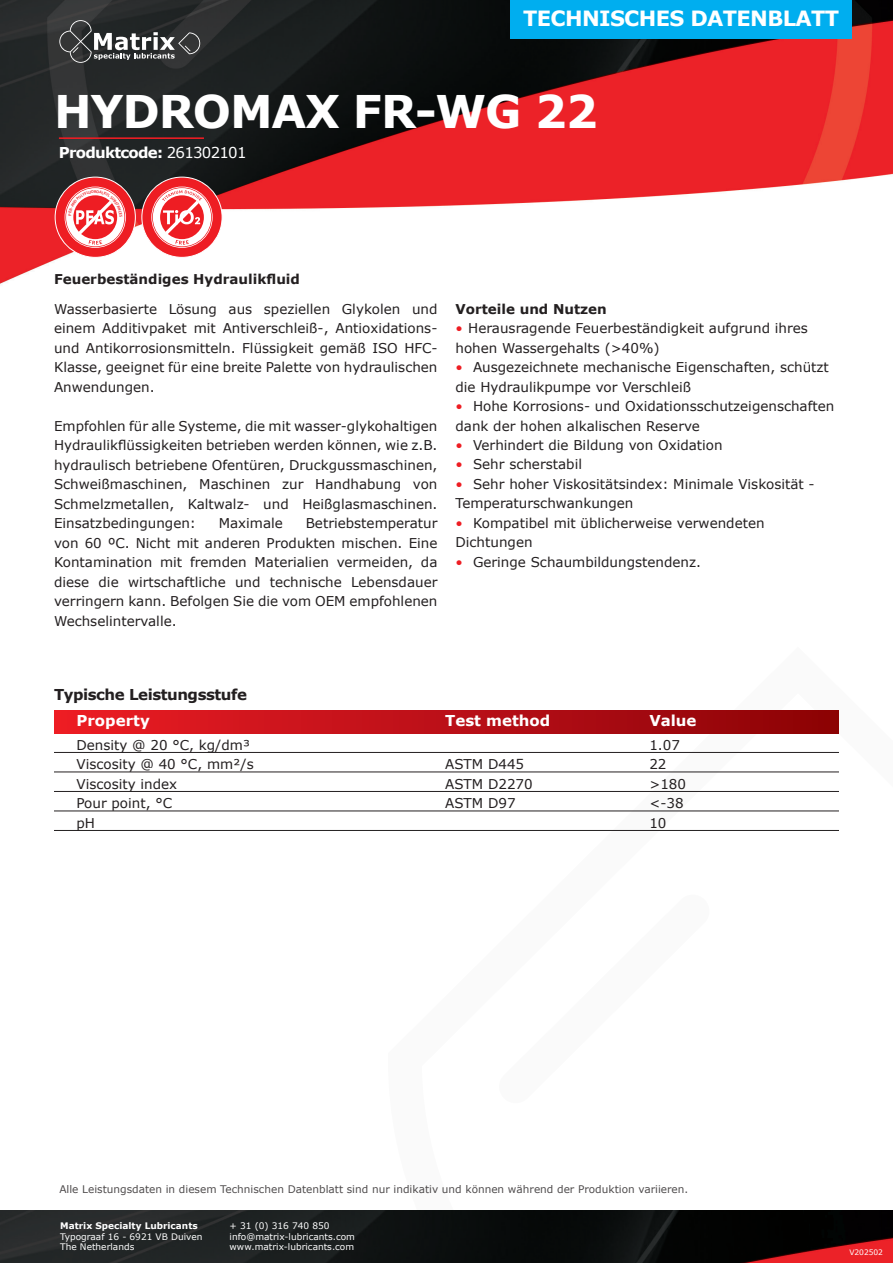
<style>
.page{position:relative;width:893px;height:1263px;background:#fff}
.page>*{position:absolute;margin:0;border:0;box-sizing:border-box;transform-origin:0 0}
.t1{font:700 45px "Verdana";letter-spacing:-.025em;color:#fff}
.t2{font:700 21px "Verdana";letter-spacing:-.03em;color:#fff}
.t3{font:700 15px "Verdana";color:#fff}
.t4{font:700 15px "Verdana";letter-spacing:-.03em;color:#231f20}
.t5{font:700 15px "Verdana";letter-spacing:-.05em;color:#fff}
.t6{font:13.5px/19.5px "Verdana";color:#231f20}
.t7{font:700 13.5px "Verdana";color:#231f20}
.t8{font:10.5px "Verdana";color:#231f20}
.t9{font:9px/10.5px "Verdana";color:#fff}
.t10{font:700 9px "Verdana";color:#fff}
.t11{font:7.5px "Verdana";color:#fff}
.s1{font-weight:400}
.s2{color:#ee1d23}
</style>
<div class="page">
<img style="left:0;top:0;width:893px;height:284px">
<svg style="left:388px;top:733px;width:505px;height:478px"></svg>
<div style="left:510px;top:0;width:342px;height:38px;background:#00aeef"></div>
<svg style="left:59px;top:20px;width:141px;height:43px;background:#4f5152"></svg>
<img style="left:0;top:1211px;width:893px;height:52px">
<div style="left:54px;top:710px;width:785px;height:23px;background:linear-gradient(to right,#ec1d26,#8a0207)"></div>
<hr style="left:54px;top:752px;width:785px;height:1px;background:#231f20">
<hr style="left:54px;top:772px;width:785px;height:1px;background:#231f20">
<hr style="left:54px;top:791px;width:785px;height:1px;background:#231f20">
<hr style="left:54px;top:811px;width:785px;height:1px;background:#231f20">
<hr style="left:54px;top:830px;width:785px;height:1px;background:#231f20">
<hr style="left:59px;top:137px;width:145px;height:2px;background:#ee1d23">
<svg style="left:55px;top:177px;width:168px;height:81px"></svg>
<h2 class="t2" style="left:523px;top:5px;width:318px">TECHNISCHES DATENBLATT</h2>
<h1 class="t1" style="left:54px;top:83px;width:545px">HYDROMAX FR-WG 22</h1>
<p class="t5" style="left:59px;top:143px;width:189px">Produktcode: <span class="s1">261302101</span></p>
<p class="t7" style="left:54px;top:270px;width:247px">Feuerbeständiges Hydraulikfluid</p>
<p class="t6" style="left:54px;top:299px;width:385px;text-align:justify">Wasserbasierte Lösung aus speziellen Glykolen und einem Additivpaket mit Antiverschleiß-, Antioxidations&shy;und Antikorrosionsmitteln. Flüssigkeit gemäß ISO HFC-Klasse, geeignet für eine breite Palette von hydraulischen Anwendungen.</p>
<p class="t6" style="left:54px;top:416px;width:385px;text-align:justify">Empfohlen für alle Systeme, die mit wasser-glykohaltigen Hydraulikflüssigkeiten betrieben werden können, wie z.B. hydraulisch betriebene Ofentüren, Druckgussmaschinen, Schweißmaschinen, Maschinen zur Handhabung von Schmelzmetallen, Kaltwalz- und Heißglasmaschinen.<br>Einsatzbedingungen:</p>
<p class="t6" style="left:54px;top:514px;width:385px;text-align:justify;text-indent:252px">Betriebstemperatur von 60 ºC. Nicht mit anderen Produkten mischen. Eine Kontamination mit fremden Materialien vermeiden, da diese die wirtschaftliche und technische Lebensdauer verringern kann. Befolgen Sie die vom OEM empfohlenen Wechselintervalle.</p>
<p class="t6" style="left:219px;top:514px;width:66px">Maximale</p>
<p class="t7" style="left:455px;top:300px;width:153px">Vorteile und Nutzen</p>
<p class="t6" style="left:455px;top:319px;width:354px"><span class="s2">•</span> Herausragende Feuerbeständigkeit aufgrund ihres hohen Wassergehalts (&gt;40%)</p>
<p class="t6" style="left:455px;top:358px;width:375px"><span class="s2">•</span> Ausgezeichnete mechanische Eigenschaften, schützt die Hydraulikpumpe vor Verschleiß</p>
<p class="t6" style="left:455px;top:397px;width:380px"><span class="s2">•</span> Hohe Korrosions- und Oxidationsschutzeigenschaften dank der hohen alkalischen Reserve</p>
<p class="t6" style="left:455px;top:435px;width:269px"><span class="s2">•</span> Verhindert die Bildung von Oxidation</p>
<p class="t6" style="left:455px;top:455px;width:128px"><span class="s2">•</span> Sehr scherstabil</p>
<p class="t6" style="left:455px;top:474px;width:361px"><span class="s2">•</span> Sehr hoher Viskositätsindex: Minimale Viskosität -<br>Temperaturschwankungen</p>
<p class="t6" style="left:455px;top:513px;width:311px"><span class="s2">•</span> Kompatibel mit üblicherweise verwendeten<br>Dichtungen</p>
<p class="t6" style="left:455px;top:552px;width:247px"><span class="s2">•</span> Geringe Schaumbildungstendenz.</p>
<p class="t4" style="left:54px;top:685px;width:195px">Typische Leistungsstufe</p>
<p class="t3" style="left:76px;top:711px;width:75px">Property</p>
<p class="t3" style="left:445px;top:711px;width:107px">Test method</p>
<p class="t3" style="left:649px;top:711px;width:49px">Value</p>
<p class="t6" style="left:76px;top:735px;width:175px">Density @ 20 °C, kg/dm³</p>
<p class="t6" style="left:649px;top:735px;width:32px">1.07</p>
<p class="t6" style="left:76px;top:755px;width:179px">Viscosity @ 40 °C, mm²/s</p>
<p class="t6" style="left:445px;top:755px;width:81px">ASTM D445</p>
<p class="t6" style="left:649px;top:755px;width:19px">22</p>
<p class="t6" style="left:76px;top:774px;width:102px">Viscosity index</p>
<p class="t6" style="left:445px;top:774px;width:89px">ASTM D2270</p>
<p class="t6" style="left:649px;top:774px;width:38px">&gt;180</p>
<p class="t6" style="left:76px;top:794px;width:97px">Pour point, °C</p>
<p class="t6" style="left:445px;top:794px;width:72px">ASTM D97</p>
<p class="t6" style="left:649px;top:794px;width:36px">&lt;-38</p>
<p class="t6" style="left:76px;top:813px;width:20px">pH</p>
<p class="t6" style="left:649px;top:813px;width:19px">10</p>
<p class="t8" style="left:59px;top:1183px;width:630px">Alle Leistungsdaten in diesem Technischen Datenblatt sind nur indikativ und können während der Produktion variieren.</p>
<p class="t10" style="left:60px;top:1220px;width:139px">Matrix Specialty Lubricants</p>
<p class="t9" style="left:60px;top:1231px;width:144px">Typograaf 16 - 6921 VB Duiven<br>The Netherlands</p>
<p class="t9" style="left:230px;top:1221px;width:127px">+ 31 (0) 316 740 850 info@matrix-lubricants.com www.matrix-lubricants.com</p>
<p class="t11" style="left:849px;top:1247px;width:35px">V202502</p>
</div>
